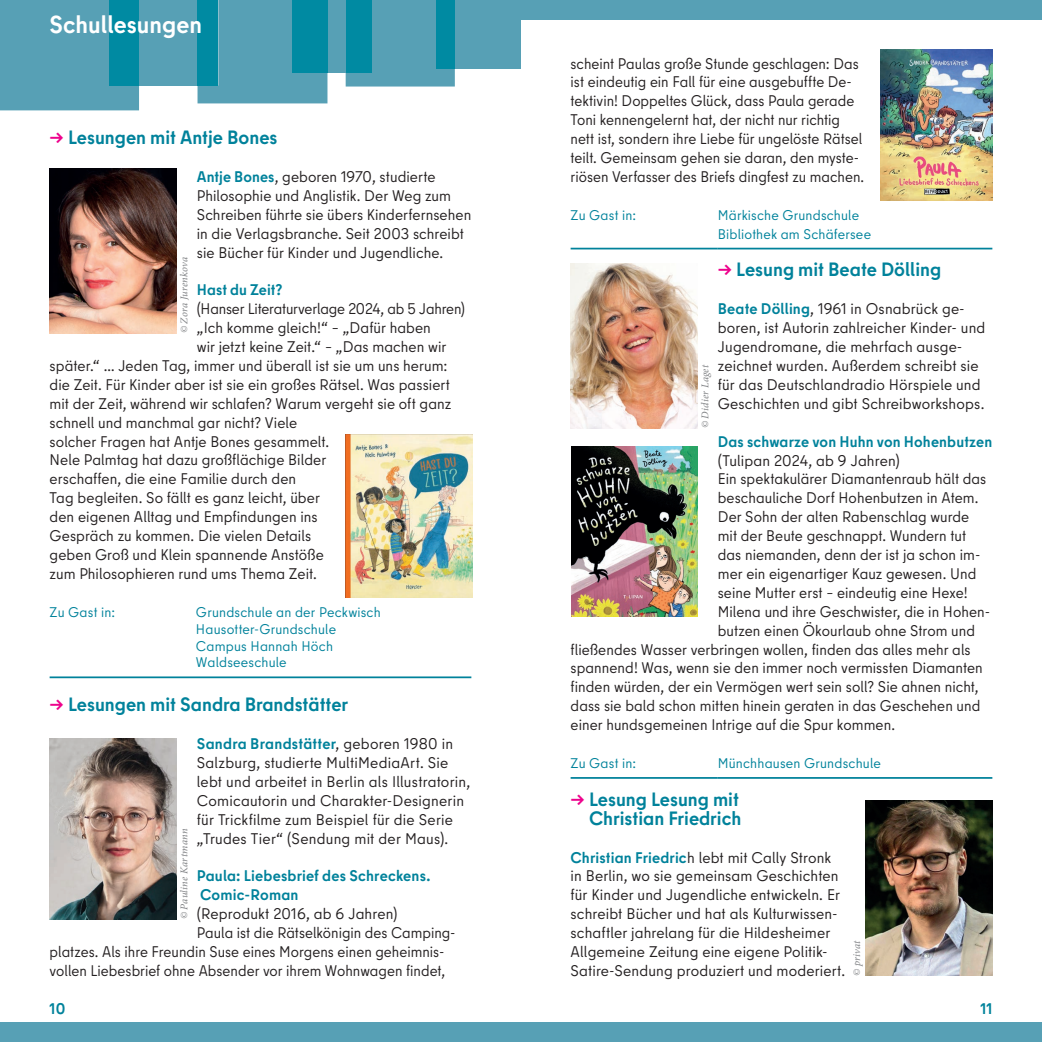
<style>
.page{position:relative;width:1042px;height:1042px;background:#fff}
.page>*{position:absolute;margin:0;border:0;box-sizing:border-box;transform-origin:0 0}
.t1{font:700 24.5px "Berlin Type";color:#fff}
.t2{font:700 19.25px/18.9px "Berlin Type";color:#00829b;text-align:right}
.t3{font:15.4px/18.9px "Berlin Type";letter-spacing:.005em;color:#231f20}
.t4{font:700 15.4px/18.9px "Berlin Type";letter-spacing:.01em;color:#00829b}
.t5{font:14px/16.8px "Berlin Type";letter-spacing:.015em;color:#00829b}
.t6{font:italic 10.5px "Minion Pro";letter-spacing:.02em;color:#808285}
.s1{color:#ed028c}
.s2{font-weight:700;color:#00829b}
</style>
<div class="page">
<div style="left:0;top:0;width:139px;height:110px;background:#57a0b5"></div>
<div style="left:139px;top:0;width:58px;height:86px;background:#57a0b5"></div>
<div style="left:109px;top:0;width:30px;height:86px;background:#008aa2"></div>
<div style="left:197px;top:0;width:130px;height:103px;background:#57a0b5"></div>
<div style="left:197px;top:0;width:21px;height:86px;background:#008aa2"></div>
<div style="left:327px;top:0;width:19px;height:73px;background:#57a0b5"></div>
<div style="left:292px;top:0;width:35px;height:73px;background:#008aa2"></div>
<div style="left:346px;top:0;width:109px;height:87px;background:#57a0b5"></div>
<div style="left:346px;top:0;width:26px;height:73px;background:#008aa2"></div>
<div style="left:455px;top:0;width:66px;height:69px;background:#57a0b5"></div>
<div style="left:437px;top:0;width:18px;height:69px;background:#008aa2"></div>
<hr style="left:50px;top:676px;width:146px;height:2px;background:#00829b">
<hr style="left:196px;top:676px;width:275px;height:2px;background:#00829b">
<img style="left:345px;top:434px;width:127px;height:164px">
<hr style="left:570px;top:248px;width:148px;height:1px;background:#00829b">
<hr style="left:718px;top:248px;width:274px;height:1px;background:#00829b">
<hr style="left:570px;top:777px;width:148px;height:2px;background:#00829b">
<hr style="left:718px;top:777px;width:274px;height:2px;background:#00829b">
<div style="left:521px;top:0;width:521px;height:20px;background:#57a0b5"></div>
<div style="left:0;top:1022px;width:1042px;height:20px;background:#57a0b5"></div>
<img style="left:50px;top:169px;width:127px;height:164px">
<img style="left:570px;top:264px;width:128px;height:164px">
<img style="left:50px;top:739px;width:127px;height:180px">
<img style="left:571px;top:446px;width:126px;height:171px">
<img style="left:880px;top:50px;width:112px;height:151px">
<img style="left:865px;top:800px;width:127px;height:176px">
<h1 class="t1" style="left:50px;top:9px;width:154px">Schullesungen</h1>
<p class="t2" style="left:50px;top:128px;width:229px"><span class="s1">→</span> Lesungen mit Antje Bones</p>
<p class="t3" style="left:197px;top:167px;width:276px"><span class="s2">Antje Bones</span>, geboren 1970, studierte Philosophie und Anglistik. Der Weg zum Schreiben führte sie übers Kinderfernsehen in die Verlagsbranche. Seit 2003 schreibt sie Bücher für Kinder und Jugendliche.</p>
<p class="t4" style="left:197px;top:281px;width:87px">Hast du Zeit?</p>
<p class="t3" style="left:197px;top:300px;width:270px">(Hanser Literaturverlage 2024, ab 5 Jahren)</p>
<p class="t3" style="left:197px;top:318px;width:236px">„Ich komme gleich!“ – „Dafür haben</p>
<p class="t3" style="left:197px;top:337px;width:251px">wir jetzt keine Zeit.“ – „Das machen wir</p>
<p class="t3" style="left:50px;top:356px;width:399px">später.“ … Jeden Tag, immer und überall ist sie um uns herum:</p>
<p class="t3" style="left:50px;top:375px;width:402px">die Zeit. Für Kinder aber ist sie ein großes Rätsel. Was passiert</p>
<p class="t3" style="left:50px;top:394px;width:403px">mit der Zeit, während wir schlafen? Warum vergeht sie oft ganz</p>
<p class="t3" style="left:50px;top:413px;width:249px">schnell und manchmal gar nicht? Viele</p>
<p class="t3" style="left:50px;top:432px;width:281px">solcher Fragen hat Antje Bones gesammelt.</p>
<p class="t3" style="left:50px;top:451px;width:278px">Nele Palmtag hat dazu großflächige Bilder</p>
<p class="t3" style="left:50px;top:470px;width:248px">erschaffen, die eine Familie durch den</p>
<p class="t3" style="left:50px;top:488px;width:272px">Tag begleiten. So fällt es ganz leicht, über</p>
<p class="t3" style="left:50px;top:507px;width:270px">den eigenen Alltag und Empfindungen ins</p>
<p class="t3" style="left:50px;top:526px;width:263px">Gespräch zu kommen. Die vielen Details</p>
<p class="t3" style="left:50px;top:545px;width:276px">geben Groß und Klein spannende Anstöße</p>
<p class="t3" style="left:50px;top:564px;width:269px">zum Philosophieren rund ums Thema Zeit.</p>
<p class="t5" style="left:50px;top:604px;width:67px">Zu Gast in:</p>
<p class="t5" style="left:196px;top:604px;width:186px">Grundschule an der Peckwisch<br>Hausotter-Grundschule<br>Campus Hannah Höch<br>Waldseeschule</p>
<p class="t2" style="left:50px;top:695px;width:300px"><span class="s1">→</span> Lesungen mit Sandra Brandstätter</p>
<p class="t3" style="left:197px;top:734px;width:275px"><span class="s2">Sandra Brandstätter</span>, geboren 1980 in Salzburg, studierte MultiMediaArt. Sie lebt und arbeitet in Berlin als Illustratorin, Comicautorin und Charakter-Designerin für Trickfilme zum Beispiel für die Serie „Trudes Tier“ (Sendung mit der Maus).</p>
<p class="t4" style="left:197px;top:866px;width:235px">Paula: Liebesbrief des Schreckens.<br>Comic-Roman</p>
<p class="t3" style="left:197px;top:904px;width:202px">(Reprodukt 2016, ab 6 Jahren)</p>
<p class="t3" style="left:197px;top:923px;width:260px">Paula ist die Rätselkönigin des Camping-</p>
<p class="t3" style="left:50px;top:942px;width:396px">platzes. Als ihre Freundin Suse eines Morgens einen geheimnis-</p>
<p class="t3" style="left:50px;top:961px;width:397px">vollen Liebesbrief ohne Absender vor ihrem Wohnwagen findet,</p>
<p class="t6" style="left:177px;top:333px;width:78px;rotate:-90deg">© Zora Jurenkova</p>
<p class="t6" style="left:177px;top:919px;width:92px;rotate:-90deg">© Pauline Kartmann</p>
<p class="t3" style="left:570px;top:54px;width:295px">scheint Paulas große Stunde geschlagen: Das ist eindeutig ein Fall für eine ausgebuffte De&shy;tektivin! Doppeltes Glück, dass Paula gerade Toni kennengelernt hat, der nicht nur richtig nett ist, sondern ihre Liebe für ungelöste Rätsel teilt. Gemeinsam gehen sie daran, den myste&shy;riösen Verfasser des Briefs dingfest zu machen.</p>
<p class="t5" style="left:570px;top:207px;width:67px">Zu Gast in:</p>
<p class="t5" style="left:718px;top:205px;width:155px;line-height:18.9px">Märkische Grundschule<br>Bibliothek am Schäfersee</p>
<p class="t2" style="left:718px;top:260px;width:225px"><span class="s1">→</span> Lesung mit Beate Dölling</p>
<p class="t3" style="left:718px;top:300px;width:269px"><span class="s2">Beate Dölling</span>, 1961 in Osnabrück ge&shy;boren, ist Autorin zahlreicher Kinder- und Jugendromane, die mehrfach ausge&shy;zeichnet wurden. Außerdem schreibt sie für das Deutschlandradio Hörspiele und Geschichten und gibt Schreibworkshops.</p>
<p class="t4" style="left:718px;top:432px;width:276px">Das schwarze von Huhn von Hohenbutzen</p>
<p class="t3" style="left:718px;top:451px;width:183px">(Tulipan 2024, ab 9 Jahren)</p>
<p class="t3" style="left:718px;top:470px;width:270px">Ein spektakulärer Diamantenraub hält das</p>
<p class="t3" style="left:718px;top:489px;width:262px">beschauliche Dorf Hohenbutzen in Atem.</p>
<p class="t3" style="left:718px;top:507px;width:253px">Der Sohn der alten Rabenschlag wurde</p>
<p class="t3" style="left:718px;top:526px;width:250px">mit der Beute geschnappt. Wundern tut</p>
<p class="t3" style="left:718px;top:545px;width:264px">das niemanden, denn der ist ja schon im-</p>
<p class="t3" style="left:718px;top:564px;width:260px">mer ein eigenartiger Kauz gewesen. Und</p>
<p class="t3" style="left:718px;top:583px;width:251px">seine Mutter erst – eindeutig eine Hexe!</p>
<p class="t3" style="left:718px;top:602px;width:274px">Milena und ihre Geschwister, die in Hohen-</p>
<p class="t3" style="left:718px;top:621px;width:259px">butzen einen Ökourlaub ohne Strom und</p>
<p class="t3" style="left:570px;top:640px;width:402px">fließendes Wasser verbringen wollen, finden das alles mehr als</p>
<p class="t3" style="left:570px;top:659px;width:414px">spannend! Was, wenn sie den immer noch vermissten Diamanten</p>
<p class="t3" style="left:570px;top:677px;width:409px">finden würden, der ein Vermögen wert sein soll? Sie ahnen nicht,</p>
<p class="t3" style="left:570px;top:696px;width:411px">dass sie bald schon mitten hinein geraten in das Geschehen und</p>
<p class="t3" style="left:570px;top:715px;width:326px">einer hundsgemeinen Intrige auf die Spur kommen.</p>
<p class="t5" style="left:570px;top:755px;width:67px">Zu Gast in:</p>
<p class="t5" style="left:718px;top:755px;width:165px">Münchhausen Grundschule</p>
<p class="t2" style="left:570px;top:790px;width:172px"><span class="s1">→</span> Lesung Lesung mit<br>Christian Friedrich</p>
<p class="t3" style="left:570px;top:848px;width:276px"><span class="s2">Christian Friedric</span>h lebt mit Cally Stronk in Berlin, wo sie gemeinsam Geschichten für Kinder und Jugendliche entwickeln. Er schreibt Bücher und hat als Kulturwissen&shy;schaftler jahrelang für die Hildesheimer Allgemeine Zeitung eine eigene Politik-Satire-Sendung produziert und moderiert.</p>
<p class="t6" style="left:698px;top:428px;width:65px;rotate:-90deg">© Didier Laget</p>
<p class="t6" style="left:850px;top:976px;width:37px;rotate:-90deg">© privat</p>
<p class="t4" style="left:50px;top:999px;width:17px">10</p>
<p class="t4" style="left:980px;top:999px;width:13px">11</p>
</div>
